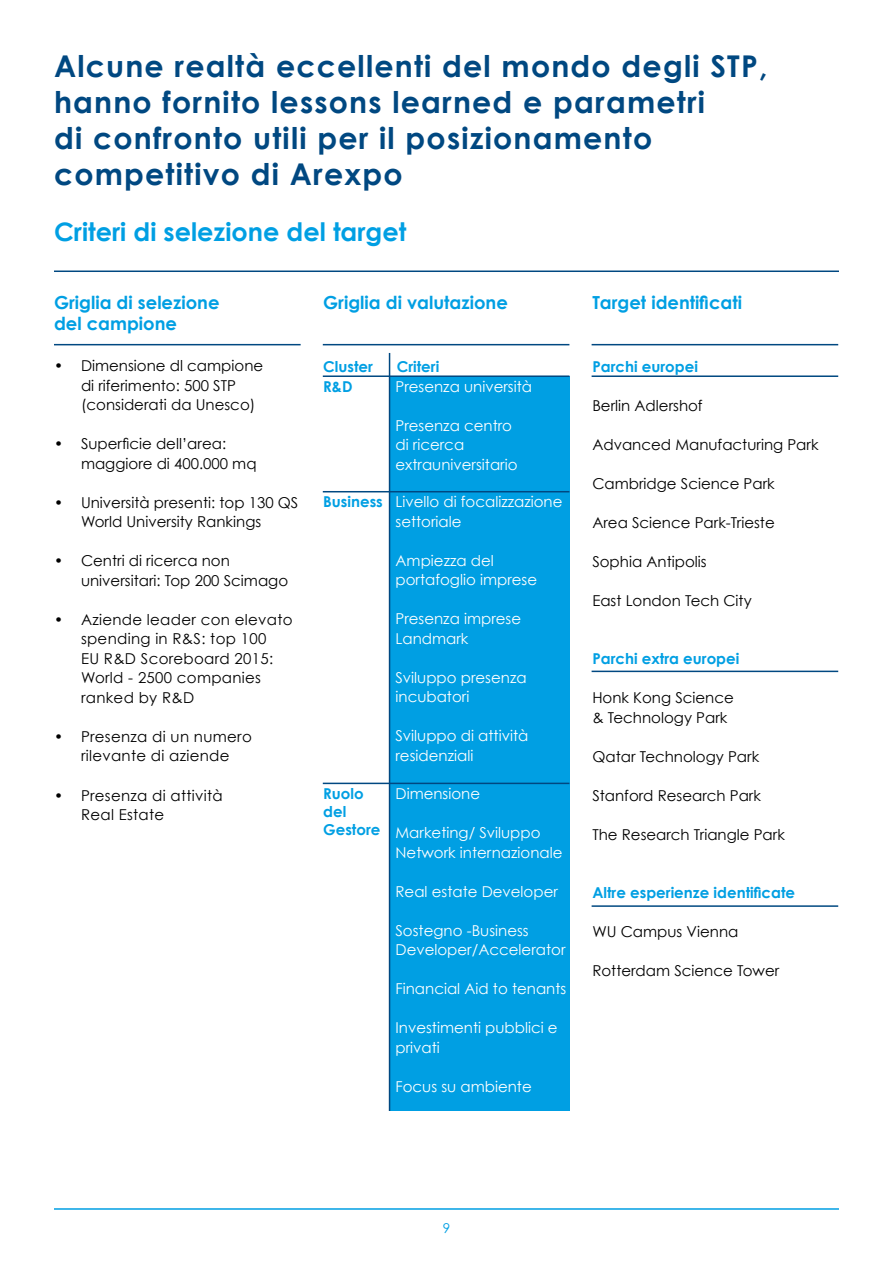
<style>
.page{position:relative;width:893px;height:1263px;background:#fff}
.page>*{position:absolute;margin:0;border:0;box-sizing:border-box;transform-origin:0 0}
.t1{font:700 30px/36px "Century Gothic";letter-spacing:.04em;color:#004881}
.t2{font:700 25.5px "Century Gothic";color:#009fe3}
.t3{font:700 18px/21.6px "Century Gothic";color:#009fe3}
.t4{font:15px/19.5px "Century Gothic";color:#000}
.t5{font:15px/19.5px "Century Gothic";color:#fff}
.t6{font:15px/19.5px "Century Gothic";letter-spacing:.02em;color:#000}
.t7{font:700 15px/18px "Century Gothic";color:#009fe3}
.t8{font:13.5px "Century Gothic";color:#009fe3}
</style>
<div class="page">
<hr style="left:54px;top:1208px;width:785px;height:2px;background:#009fe3">
<div style="left:389px;top:377px;width:180px;height:734px;background:#009fe3"></div>
<hr style="left:54px;top:270px;width:785px;height:2px;background:#004881">
<hr style="left:54px;top:344px;width:247px;height:1px;background:#004881">
<hr style="left:323px;top:344px;width:246px;height:1px;background:#004881">
<hr style="left:323px;top:375px;width:246px;height:2px;background:#004881">
<hr style="left:323px;top:491px;width:246px;height:1px;background:#004881">
<hr style="left:323px;top:783px;width:246px;height:1px;background:#004881">
<hr style="left:389px;top:353px;width:1px;height:758px;background:#004881">
<hr style="left:592px;top:344px;width:246px;height:1px;background:#004881">
<hr style="left:592px;top:671px;width:246px;height:1px;background:#004881">
<hr style="left:592px;top:375px;width:246px;height:2px;background:#004881">
<hr style="left:592px;top:905px;width:246px;height:2px;background:#004881">
<h1 class="t1" style="left:54px;top:47px;width:715px">Alcune realtà eccellenti del mondo degli STP, hanno fornito lessons learned e parametri<br>di confronto utili per il posizionamento competitivo di Arexpo</h1>
<h2 class="t2" style="left:54px;top:215px;width:354px">Criteri di selezione del target</h2>
<p class="t3" style="left:54px;top:291px;width:167px">Griglia di selezione del campione</p>
<p class="t4" style="left:81px;top:356px;width:184px;text-indent:-27px">• Dimensione dl campione di riferimento: 500 STP (considerati da Unesco)</p>
<p class="t4" style="left:81px;top:434px;width:177px;text-indent:-27px">• Superficie dell’area: maggiore di 400.000 mq</p>
<p class="t4" style="left:81px;top:493px;width:219px;text-indent:-27px">• Università presenti: top 130 QS<br>World University Rankings</p>
<p class="t4" style="left:81px;top:551px;width:209px;text-indent:-27px">• Centri di ricerca non universitari: Top 200 Scimago</p>
<p class="t6" style="left:81px;top:610px;width:213px;text-indent:-27px">• Aziende leader con elevato spending in R&amp;S: top 100<br>EU R&amp;D Scoreboard 2015:<br>World - 2500 companies ranked by R&amp;D</p>
<p class="t6" style="left:54px;top:727px;width:199px;text-align:center">• Presenza di un numero rilevante di aziende</p>
<p class="t6" style="left:81px;top:785px;width:143px;text-indent:-27px">• Presenza di attività<br>Real Estate</p>
<p class="t3" style="left:323px;top:291px;width:186px">Griglia di valutazione</p>
<p class="t7" style="left:323px;top:357px;width:51px">Cluster</p>
<p class="t7" style="left:397px;top:357px;width:44px">Criteri</p>
<p class="t7" style="left:323px;top:377px;width:31px">R&amp;D</p>
<p class="t5" style="left:395px;top:376px;width:138px">Presenza università</p>
<p class="t5" style="left:395px;top:415px;width:124px">Presenza centro di ricerca extrauniversitario</p>
<p class="t7" style="left:323px;top:492px;width:61px">Business</p>
<p class="t7" style="left:323px;top:784px;width:59px">Ruolo del<br>Gestore</p>
<p class="t5" style="left:395px;top:492px;width:168px">Livello di focalizzazione settoriale</p>
<p class="t5" style="left:395px;top:550px;width:143px">Ampiezza del portafoglio imprese</p>
<p class="t5" style="left:395px;top:609px;width:127px">Presenza imprese<br>Landmark</p>
<p class="t5" style="left:395px;top:667px;width:133px">Sviluppo presenza incubatori</p>
<p class="t5" style="left:395px;top:726px;width:134px">Sviluppo di attività residenziali</p>
<p class="t5" style="left:395px;top:784px;width:86px">Dimensione</p>
<p class="t5" style="left:395px;top:823px;width:168px">Marketing/ Sviluppo<br>Network internazionale</p>
<p class="t5" style="left:395px;top:881px;width:164px">Real estate Developer</p>
<p class="t5" style="left:395px;top:920px;width:172px">Sostegno -Business<br>Developer/Accelerator</p>
<p class="t5" style="left:395px;top:979px;width:172px">Financial Aid to tenants</p>
<p class="t5" style="left:395px;top:1018px;width:164px">Investimenti pubblici e privati</p>
<p class="t5" style="left:395px;top:1076px;width:138px">Focus su ambiente</p>
<p class="t3" style="left:592px;top:291px;width:151px">Target identificati</p>
<p class="t7" style="left:592px;top:357px;width:107px">Parchi europei</p>
<p class="t4" style="left:592px;top:395px;width:112px">Berlin Adlershof</p>
<p class="t4" style="left:592px;top:434px;width:228px">Advanced Manufacturing Park</p>
<p class="t4" style="left:592px;top:473px;width:184px">Cambridge Science Park</p>
<p class="t4" style="left:592px;top:512px;width:184px">Area Science Park-Trieste</p>
<p class="t4" style="left:592px;top:551px;width:116px">Sophia Antipolis</p>
<p class="t4" style="left:592px;top:590px;width:161px">East London Tech City</p>
<p class="t7" style="left:592px;top:650px;width:149px">Parchi extra europei</p>
<p class="t4" style="left:592px;top:688px;width:143px">Honk Kong Science &amp; Technology Park</p>
<p class="t4" style="left:592px;top:746px;width:168px">Qatar Technology Park</p>
<p class="t4" style="left:592px;top:785px;width:170px">Stanford Research Park</p>
<p class="t4" style="left:592px;top:824px;width:194px">The Research Triangle Park</p>
<p class="t7" style="left:592px;top:884px;width:204px">Altre esperienze identificate</p>
<p class="t4" style="left:592px;top:922px;width:148px">WU Campus Vienna</p>
<p class="t4" style="left:592px;top:961px;width:188px">Rotterdam Science Tower</p>
<p class="t8" style="left:443px;top:1219px;width:9px">9</p>
</div>
